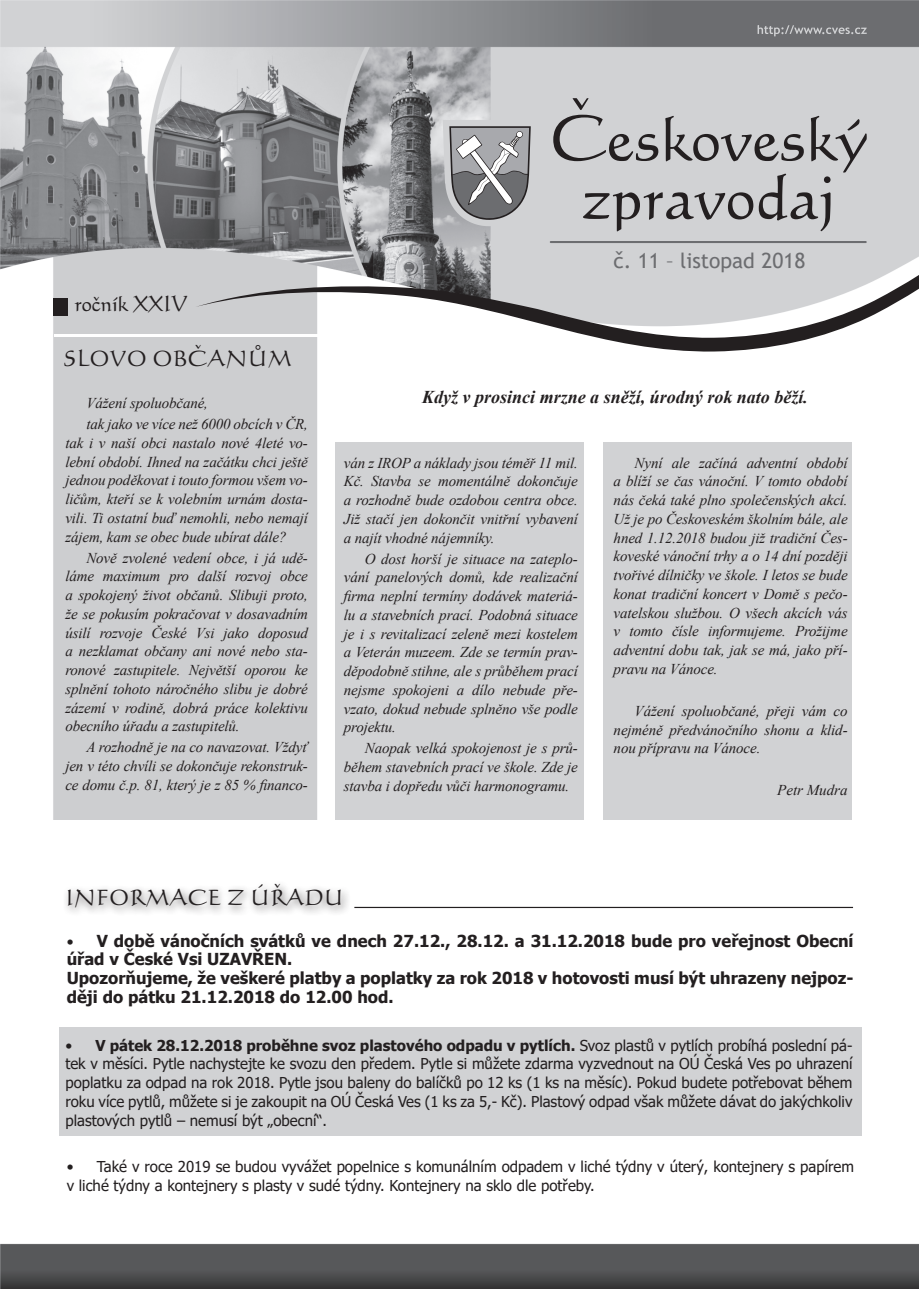
<style>
.page{position:relative;width:919px;height:1289px;background:#fff}
.page>*{position:absolute;margin:0;border:0;box-sizing:border-box;transform-origin:0 0}
.t1{font:21px "Calligraphic 421 AT Roman B";letter-spacing:.03em;color:#231f20}
.t2{font:21px "Trebuchet MS";color:#6c6d70}
.t3{font:21px "Calligraphic 421 AT Roman B";color:#231f20}
.t4{font:italic 700 18px "Times New Roman";color:#231f20}
.t5{font:700 16.5px/18.8px "Tahoma";color:#231f20}
.t6{font:italic 15px/18.8px "Times New Roman";letter-spacing:-.01em;color:#231f20;text-align:justify}
.t7{font:15px/18.8px "Tahoma";color:#231f20}
.s1{font-weight:400;font-size:15px}
.s2{font-weight:700}
</style>
<div class="page">
<img style="left:1px;top:1px;width:917px;height:1287px">
<div style="left:54px;top:298px;width:14px;height:17px;background:#231f20"></div>
<svg style="left:442px;top:120px;width:95px;height:112px;background:#a4a5a7"></svg>
<hr style="left:549px;top:241px;width:317px;height:2px;background:#6c6d70">
<svg style="left:553px;top:98px;width:313px;height:133px;background:#b9b9bb"></svg>
<svg style="left:195px;top:274px;width:723px;height:79px"></svg>
<hr style="left:54px;top:334px;width:263px;height:3px;background:#fff">
<svg style="left:757px;top:25px;width:109px;height:11px"></svg>
<div style="left:335px;top:442px;width:248px;height:426px;background:#d1d2d4"></div>
<div style="left:603px;top:442px;width:248px;height:378px;background:#d1d2d4"></div>
<div style="left:1px;top:820px;width:917px;height:417px;background:#fff"></div>
<div style="left:60px;top:1027px;width:801px;height:109px;background:#d1d2d4"></div>
<div style="left:63px;top:880px;width:287px;height:38px;background:#231f20;opacity:.75"></div>
<hr style="left:354px;top:906px;width:499px;height:2px;background:#231f20">
<h1 class="t3" style="left:75px;top:289px;width:114px">ročník XXIV</h1>
<h1 class="t1" style="left:63px;top:345px;width:229px">SLOVO OBČANŮM</h1>
<p class="t6" style="left:86px;top:392px;width:223px;line-height:20.9px">Vážení spoluobčané,<br>tak jako ve více než 6000 obcích v ČR,</p>
<p class="t6" style="left:65px;top:433px;width:244px">tak i v naší obci nastalo nové 4leté vo&shy;lební období. Ihned na začátku chci ještě jednou poděkovat i touto formou všem vo&shy;ličům, kteří se k volebním urnám dosta&shy;vili. Ti ostatní buď nemohli, nebo nemají zájem, kam se obec bude ubírat dále?</p>
<p class="t6" style="left:65px;top:547px;width:244px;text-indent:21px">Nově zvolené vedení obce, i já udě&shy;láme maximum pro další rozvoj obce a spokojený život občanů. Slibuji proto, že se pokusím pokračovat v dosavadním úsilí rozvoje České Vsi jako doposud a nezklamat občany ani nové nebo sta&shy;ronové zastupitele. Největší oporou ke splnění tohoto náročného slibu je dobré zázemí v rodině, dobrá práce kolektivu obecního úřadu a zastupitelů.</p>
<p class="t6" style="left:65px;top:737px;width:244px;text-indent:21px">A rozhodně je na co navazovat. Vždyť jen v této chvíli se dokončuje rekonstruk&shy;ce domu č.p. 81, který je z 85 % financo-</p>
<h1 class="t2" style="left:613px;top:247px;width:193px">č. 11 – listopad 2018</h1>
<p class="t4" style="left:422px;top:384px;width:387px">Když v prosinci mrzne a sněží, úrodný rok nato běží.</p>
<p class="t6" style="left:344px;top:453px;width:235px">ván z IROP a náklady jsou téměř 11 mil.<br>Kč. Stavba se momentálně dokončuje a rozhodně bude ozdobou centra obce.<br>Již stačí jen dokončit vnitřní vybavení a najít vhodné nájemníky.</p>
<p class="t6" style="left:344px;top:549px;width:235px;text-indent:21px">O dost horší je situace na zateplo&shy;vání panelových domů, kde realizační firma neplní termíny dodávek materiá&shy;lu a stavebních prací. Podobná situace je i s revitalizací zeleně mezi kostelem a Veterán muzeem. Zde se termín prav&shy;děpodobně stihne, ale s průběhem prací nejsme spokojeni a dílo nebude pře&shy;vzato, dokud nebude splněno vše podle projektu.</p>
<p class="t6" style="left:344px;top:738px;width:235px;text-indent:21px">Naopak velká spokojenost je s prů&shy;během stavebních prací ve škole. Zde je stavba i dopředu vůči harmonogramu.</p>
<p class="t6" style="left:613px;top:453px;width:235px;text-indent:21px">Nyní ale začíná adventní období a blíží se čas vánoční. V tomto období nás čeká také plno společenských akcí.<br>Už je po Českoveském školním bále, ale hned 1.12.2018 budou již tradiční Čes&shy;koveské vánoční trhy a o 14 dní později tvořivé dílničky ve škole. I letos se bude konat tradiční koncert v Domě s pečo&shy;vatelskou službou. O všech akcích vás v tomto čísle informujeme. Prožijme adventní dobu tak, jak se má, jako pří&shy;pravu na Vánoce.</p>
<p class="t6" style="left:613px;top:701px;width:235px;text-indent:21px">Vážení spoluobčané, přeji vám co nejméně předvánočního shonu a klid&shy;nou přípravu na Vánoce.</p>
<p class="t6" style="left:777px;top:780px;width:72px">Petr Mudra</p>
<h1 class="t1" style="left:66px;top:884px;width:279px">INFORMACE Z ÚŘADU</h1>
<p class="t5" style="left:67px;top:931px;width:788px"><span class="s1">•</span> V době vánočních svátků ve dnech 27.12., 28.12. a 31.12.2018 bude pro veřejnost Obecní úřad v České Vsi UZAVŘEN.<br>Upozorňujeme, že veškeré platby a poplatky za rok 2018 v hotovosti musí být uhrazeny nejpoz&shy;ději do pátku 21.12.2018 do 12.00 hod.</p>
<p class="t7" style="left:65px;top:1036px;width:788px;text-align:justify">• <span class="s2">V pátek 28.12.2018 proběhne svoz plastového odpadu v pytlích.</span> Svoz plastů v pytlích probíhá poslední pá&shy;tek v měsíci. Pytle nachystejte ke svozu den předem. Pytle si můžete zdarma vyzvednout na OÚ Česká Ves po uhrazení poplatku za odpad na rok 2018. Pytle jsou baleny do balíčků po 12 ks (1 ks na měsíc). Pokud budete potřebovat během roku více pytlů, můžete si je zakoupit na OÚ Česká Ves (1 ks za 5,- Kč). Plastový odpad však můžete dávat do jakýchkoliv plastových pytlů – nemusí být „obecní“.</p>
<p class="t7" style="left:67px;top:1158px;width:788px">• Také v roce 2019 se budou vyvážet popelnice s komunálním odpadem v liché týdny v úterý, kontejnery s papírem v liché týdny a kontejnery s plasty v sudé týdny. Kontejnery na sklo dle potřeby.</p>
</div>
